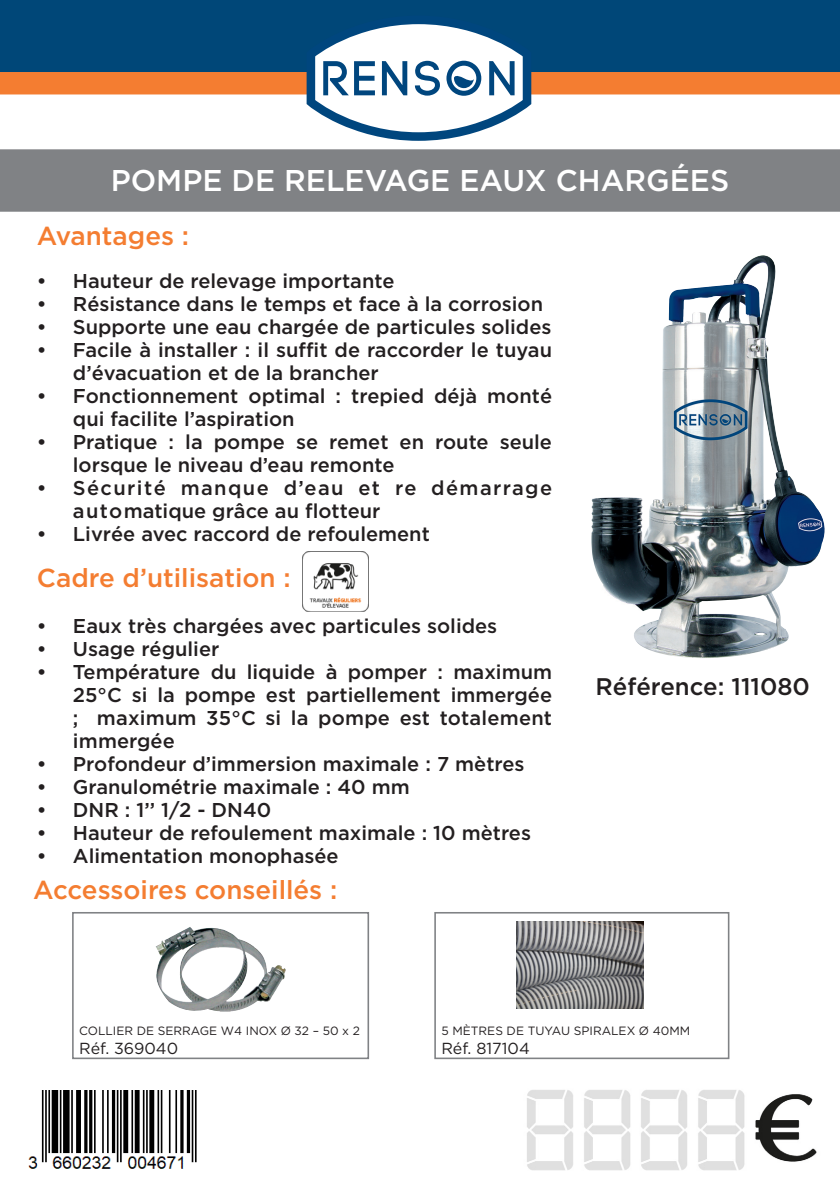
<style>
.page{position:relative;width:840px;height:1191px;background:#fff}
.page>*{position:absolute;margin:0;border:0;box-sizing:border-box;transform-origin:0 0}
.t1{font:500 30px "Gotham";color:#fff}
.t2{font:500 26px "Gotham";color:#f47d31}
.t3{font:500 24px "Gotham";color:#231f20}
.t4{font:500 20px/23px "Gotham";color:#231f20}
.t5{font:500 20px/23px "Gotham";letter-spacing:.07em;color:#231f20}
.t6{font:16px "Gotham";color:#231f20}
.t7{font:12px "Gotham";color:#231f20}
</style>
<div class="page">
<img style="left:591px;top:255px;width:233px;height:403px">
<div style="left:0;top:0;width:839px;height:16px;background:#004778"></div>
<svg style="left:0;top:16px;width:839px;height:125px"></svg>
<div style="left:0;top:149px;width:839px;height:63px;background:#808285"></div>
<img style="left:527px;top:1090px;width:290px;height:81px">
<img style="left:28px;top:1090px;width:169px;height:79px">
<img style="left:516px;top:921px;width:127px;height:87px">
<div style="left:434px;top:912px;width:295px;height:147px;border:2px solid #808285"></div>
<img style="left:155px;top:927px;width:43px;height:84px">
<div style="left:72px;top:912px;width:297px;height:147px;border:2px solid #808285"></div>
<img style="left:302px;top:551px;width:67px;height:61px">
<p class="t1" style="left:111px;top:164px;width:619px">POMPE DE RELEVAGE EAUX CHARGÉES</p>
<p class="t2" style="left:37px;top:221px;width:154px">Avantages :</p>
<p class="t4" style="left:37px;top:269px;width:359px">• Hauteur de relevage importante</p>
<p class="t4" style="left:37px;top:292px;width:507px">• Résistance dans le temps et face à la corrosion</p>
<p class="t4" style="left:37px;top:315px;width:516px">• Supporte une eau chargée de particules solides</p>
<p class="t4" style="left:73px;top:338px;width:480px;text-indent:-36px">• Facile à installer : il suffit de raccorder le tuyau d’évacuation et de la brancher</p>
<p class="t4" style="left:73px;top:384px;width:480px;text-indent:-36px">• Fonctionnement optimal : trepied déjà monté qui facilite l’aspiration</p>
<p class="t4" style="left:73px;top:430px;width:480px;text-indent:-36px">• Pratique : la pompe se remet en route seule lorsque le niveau d’eau remonte</p>
<p class="t5" style="left:73px;top:476px;width:480px;text-indent:-36px">• Sécurité manque d’eau et re démarrage automatique grâce au flotteur</p>
<p class="t4" style="left:37px;top:522px;width:394px">• Livrée avec raccord de refoulement</p>
<p class="t2" style="left:37px;top:563px;width:255px">Cadre d’utilisation :</p>
<p class="t4" style="left:37px;top:614px;width:461px">• Eaux très chargées avec particules solides</p>
<p class="t4" style="left:37px;top:637px;width:184px">• Usage régulier</p>
<p class="t4" style="left:73px;top:660px;width:480px;text-align:justify;text-indent:-36px">• Température du liquide à pomper : maximum 25°C si la pompe est partiellement immergée ; maximum 35°C si la pompe est totalement immergée</p>
<p class="t4" style="left:37px;top:752px;width:489px">• Profondeur d’immersion maximale : 7 mètres</p>
<p class="t4" style="left:37px;top:775px;width:374px">• Granulométrie maximale : 40 mm</p>
<p class="t4" style="left:37px;top:798px;width:236px">• DNR : 1’’ 1/2 - DN40</p>
<p class="t4" style="left:37px;top:821px;width:495px">• Hauteur de refoulement maximale : 10 mètres</p>
<p class="t4" style="left:37px;top:844px;width:303px">• Alimentation monophasée</p>
<p class="t3" style="left:595px;top:672px;width:216px">Référence: 111080</p>
<p class="t2" style="left:33px;top:875px;width:305px">Accessoires conseillés :</p>
<p class="t7" style="left:79px;top:1024px;width:282px">COLLIER DE SERRAGE W4 INOX Ø 32 – 50 x 2</p>
<p class="t6" style="left:79px;top:1039px;width:100px">Réf. 369040</p>
<p class="t7" style="left:441px;top:1024px;width:250px">5 MÈTRES DE TUYAU SPIRALEX Ø 40MM</p>
<p class="t6" style="left:441px;top:1039px;width:90px">Réf. 817104</p>
</div>
